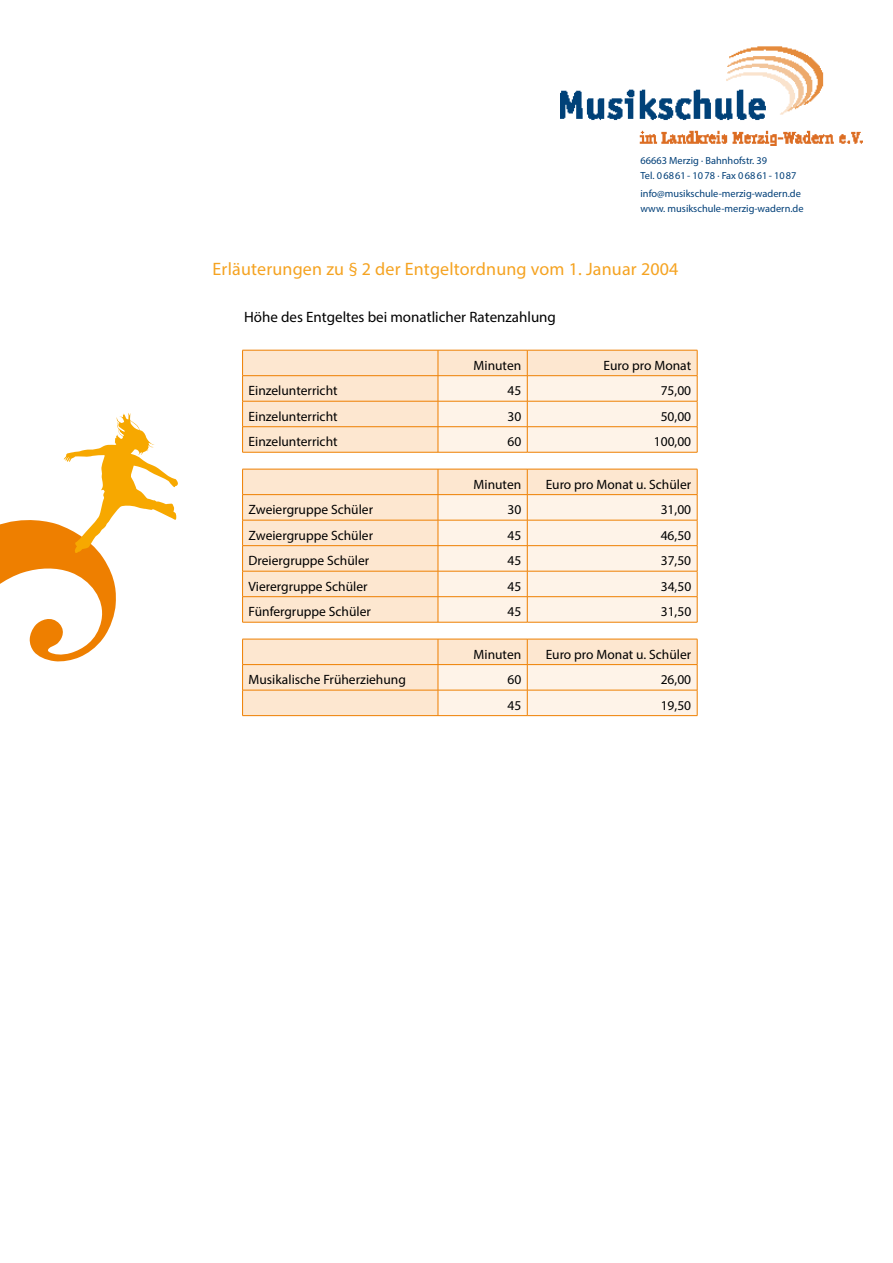
<style>
.page{position:relative;width:893px;height:1263px;background:#fff}
.page>*{position:absolute;margin:0;border:0;box-sizing:border-box;transform-origin:0 0}
.t1{font:18px "Myriad Pro";letter-spacing:.01em;color:#f5a321}
.t2{font:15px "Myriad Pro";color:#000}
.t3{font:13.5px "Myriad Pro";color:#000}
.t4{font:10.35px/15px "Myriad Pro";color:#003f78}
</style>
<div class="page">
<svg style="left:0;top:413px;width:178px;height:249px"></svg>
<img style="left:561px;top:46px;width:301px;height:100px">
<div style="left:243px;top:351px;width:195px;height:101px;background:#fde7d0"></div>
<hr style="left:242px;top:350px;width:196px;height:1px;background:#ee7f00">
<hr style="left:242px;top:375px;width:196px;height:1px;background:#ee7f00">
<hr style="left:242px;top:401px;width:196px;height:1px;background:#ee7f00">
<hr style="left:242px;top:426px;width:196px;height:1px;background:#ee7f00">
<svg style="left:242px;top:350px;width:1px;height:102px"></svg>
<svg style="left:438px;top:350px;width:260px;height:102px"></svg>
<hr style="left:242px;top:452px;width:196px;height:1px;background:#ee7f00">
<hr style="left:438px;top:452px;width:89px;height:1px;background:#ee7f00">
<hr style="left:527px;top:452px;width:170px;height:1px;background:#ee7f00">
<div style="left:243px;top:470px;width:195px;height:152px;background:#fde7d0"></div>
<hr style="left:242px;top:469px;width:196px;height:1px;background:#ee7f00">
<hr style="left:242px;top:494px;width:196px;height:1px;background:#ee7f00">
<hr style="left:242px;top:520px;width:196px;height:1px;background:#ee7f00">
<hr style="left:242px;top:545px;width:196px;height:1px;background:#ee7f00">
<hr style="left:242px;top:571px;width:196px;height:1px;background:#ee7f00">
<hr style="left:242px;top:596px;width:196px;height:1px;background:#ee7f00">
<svg style="left:242px;top:469px;width:1px;height:153px"></svg>
<svg style="left:438px;top:469px;width:260px;height:153px"></svg>
<hr style="left:242px;top:622px;width:196px;height:1px;background:#ee7f00">
<hr style="left:438px;top:622px;width:89px;height:1px;background:#ee7f00">
<hr style="left:527px;top:622px;width:170px;height:1px;background:#ee7f00">
<svg style="left:242px;top:639px;width:456px;height:77px"></svg>
<hr style="left:242px;top:715px;width:196px;height:1px;background:#ee7f00">
<hr style="left:438px;top:715px;width:89px;height:1px;background:#ee7f00">
<hr style="left:527px;top:715px;width:170px;height:1px;background:#ee7f00">
<p class="t4" style="left:640px;top:153px;width:158px">66663 Merzig · Bahnhofstr. 39<br>Tel. 06861- 1078 · Fax 06861- 1087</p>
<p class="t4" style="left:640px;top:186px;width:165px">info@musikschule-merzig-wadern.de www. musikschule-merzig-wadern.de</p>
<h1 class="t1" style="left:213px;top:258px;width:467px">Erläuterungen zu § 2 der Entgeltordnung vom 1. Januar 2004</h1>
<p class="t2" style="left:244px;top:308px;width:313px">Höhe des Entgeltes bei monatlicher Ratenzahlung</p>
<p class="t3" style="left:473px;top:357px;width:49px">Minuten</p>
<p class="t3" style="left:604px;top:357px;width:89px">Euro pro Monat</p>
<p class="t3" style="left:249px;top:382px;width:91px">Einzelunterricht</p>
<p class="t3" style="left:507px;top:382px;width:15px">45</p>
<p class="t3" style="left:661px;top:382px;width:32px">75,00</p>
<p class="t3" style="left:249px;top:408px;width:91px">Einzelunterricht</p>
<p class="t3" style="left:507px;top:408px;width:15px">30</p>
<p class="t3" style="left:661px;top:408px;width:32px">50,00</p>
<p class="t3" style="left:249px;top:433px;width:91px">Einzelunterricht</p>
<p class="t3" style="left:507px;top:433px;width:15px">60</p>
<p class="t3" style="left:654px;top:433px;width:39px">100,00</p>
<p class="t3" style="left:473px;top:476px;width:49px">Minuten</p>
<p class="t3" style="left:546px;top:476px;width:147px">Euro pro Monat u. Schüler</p>
<p class="t3" style="left:249px;top:501px;width:126px">Zweiergruppe Schüler</p>
<p class="t3" style="left:507px;top:501px;width:15px">30</p>
<p class="t3" style="left:661px;top:501px;width:32px">31,00</p>
<p class="t3" style="left:249px;top:527px;width:126px">Zweiergruppe Schüler</p>
<p class="t3" style="left:507px;top:527px;width:15px">45</p>
<p class="t3" style="left:661px;top:527px;width:32px">46,50</p>
<p class="t3" style="left:249px;top:552px;width:122px">Dreiergruppe Schüler</p>
<p class="t3" style="left:507px;top:552px;width:15px">45</p>
<p class="t3" style="left:661px;top:552px;width:32px">37,50</p>
<p class="t3" style="left:249px;top:578px;width:120px">Vierergruppe Schüler</p>
<p class="t3" style="left:507px;top:578px;width:15px">45</p>
<p class="t3" style="left:661px;top:578px;width:32px">34,50</p>
<p class="t3" style="left:249px;top:603px;width:124px">Fünfergruppe Schüler</p>
<p class="t3" style="left:507px;top:603px;width:15px">45</p>
<p class="t3" style="left:661px;top:603px;width:32px">31,50</p>
<p class="t3" style="left:473px;top:646px;width:49px">Minuten</p>
<p class="t3" style="left:546px;top:646px;width:147px">Euro pro Monat u. Schüler</p>
<p class="t3" style="left:249px;top:671px;width:159px">Musikalische Früherziehung</p>
<p class="t3" style="left:507px;top:671px;width:15px">60</p>
<p class="t3" style="left:661px;top:671px;width:32px">26,00</p>
<p class="t3" style="left:507px;top:697px;width:15px">45</p>
<p class="t3" style="left:661px;top:697px;width:32px">19,50</p>
</div>
